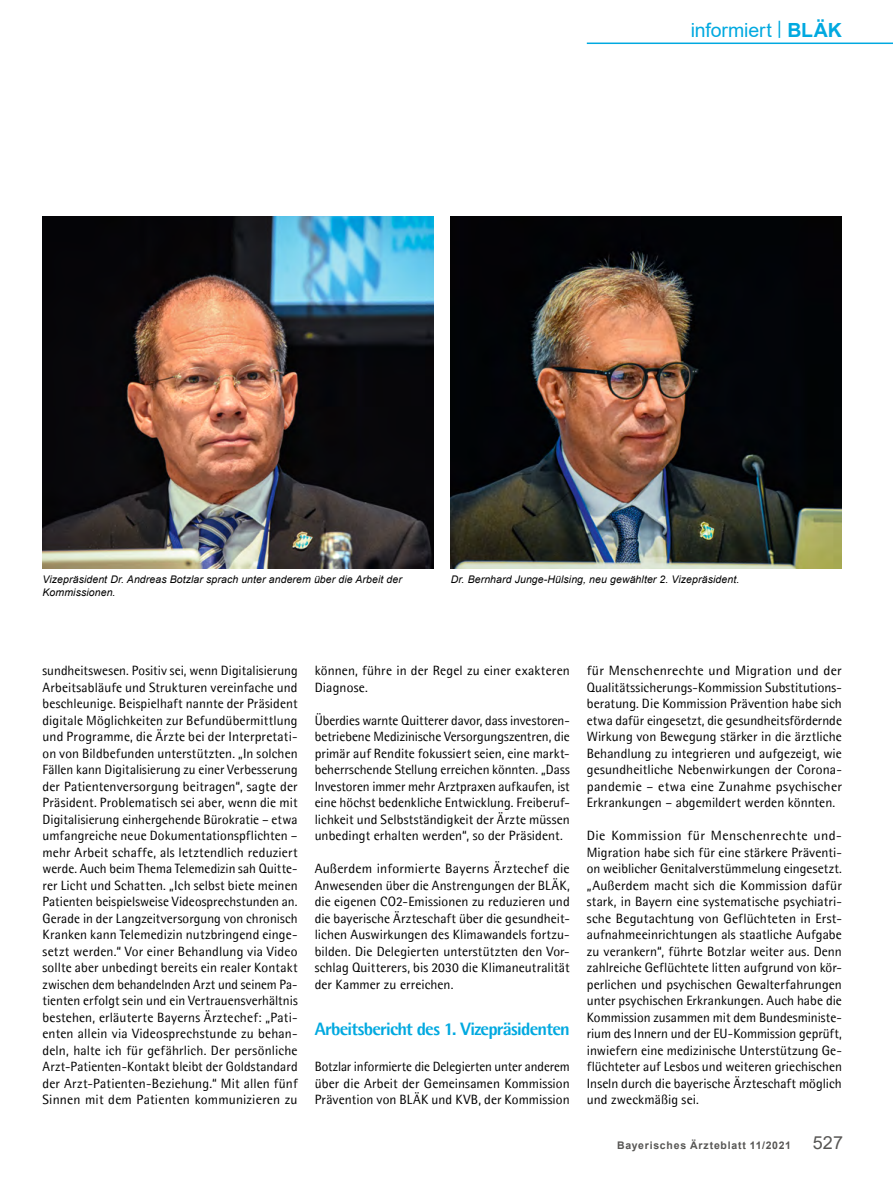
<style>
.page{position:relative;width:893px;height:1191px;background:#fff}
.page>*{position:absolute;margin:0;border:0;box-sizing:border-box;transform-origin:0 0}
.t1{font:19.5px "Arial";letter-spacing:-.005em;color:#00a9e0}
.t2{font:800 18px "Agfa Rotis Semisans";letter-spacing:-.04em;color:#00a9e0}
.t3{font:13.5px/16.5px "Agfa Rotis Semisans";letter-spacing:.005em;color:#000;text-align:justify}
.t4{font:italic 10.5px/13.5px "Arial";letter-spacing:.01em;color:#000}
.t5{font:700 10.5px "Arial";letter-spacing:.07em;color:#575654}
.s1{font-weight:700}
.s2{font-weight:400;font-size:18px}
</style>
<div class="page">
<hr style="left:587px;top:43px;width:306px;height:1px;background:#00a9e0">
<img style="left:43px;top:216px;width:391px;height:352px">
<img style="left:451px;top:216px;width:391px;height:352px">
<h1 class="t1" style="left:691px;top:16px;width:153px">informiert <sup>|</sup> <span class="s1">BLÄK</span></h1>
<p class="t4" style="left:43px;top:572px;width:361px">Vizepräsident Dr. Andreas Botzlar sprach unter anderem über die Arbeit der<br>Kommissionen.</p>
<p class="t4" style="left:451px;top:572px;width:290px">Dr. Bernhard Junge-Hülsing, neu gewählter 2. Vizepräsident.</p>
<p class="t3" style="left:43px;top:662px;width:257px">sundheitswesen. Positiv sei, wenn Digitalisierung Arbeitsabläufe und Strukturen vereinfache und beschleunige. Beispielhaft nannte der Präsident digitale Möglichkeiten zur Befundübermittlung und Programme, die Ärzte bei der Interpretati&shy;on von Bildbefunden unterstützten. „In solchen Fällen kann Digitalisierung zu einer Verbesserung der Patientenversorgung beitragen“, sagte der Präsident. Problematisch sei aber, wenn die mit Digitalisierung einhergehende Bürokratie – etwa umfangreiche neue Dokumentationspflichten – mehr Arbeit schaffe, als letztendlich reduziert werde. Auch beim Thema Telemedizin sah Quitte&shy;rer Licht und Schatten. „Ich selbst biete meinen Patienten beispielsweise Videosprechstunden an.<br>Gerade in der Langzeitversorgung von chronisch Kranken kann Telemedizin nutzbringend einge&shy;setzt werden.“ Vor einer Behandlung via Video sollte aber unbedingt bereits ein realer Kontakt zwischen dem behandelnden Arzt und seinem Pa&shy;tienten erfolgt sein und ein Vertrauensverhältnis bestehen, erläuterte Bayerns Ärztechef: „Pati&shy;enten allein via Videosprechstunde zu behan&shy;deln, halte ich für gefährlich. Der persönliche Arzt-Patienten-Kontakt bleibt der Goldstandard der Arzt-Patienten-Beziehung.“ Mit allen fünf Sinnen mit dem Patienten kommunizieren zu</p>
<p class="t3" style="left:315px;top:662px;width:257px">können, führe in der Regel zu einer exakteren<br>Diagnose.</p>
<p class="t3" style="left:315px;top:711px;width:257px">Überdies warnte Quitterer davor, dass investoren&shy;betriebene Medizinische Versorgungszentren, die primär auf Rendite fokussiert seien, eine markt&shy;beherrschende Stellung erreichen könnten. „Dass Investoren immer mehr Arztpraxen aufkaufen, ist eine höchst bedenkliche Entwicklung. Freiberuf&shy;lichkeit und Selbstständigkeit der Ärzte müssen unbedingt erhalten werden“, so der Präsident.</p>
<p class="t3" style="left:315px;top:860px;width:257px">Außerdem informierte Bayerns Ärztechef die Anwesenden über die Anstrengungen der BLÄK, die eigenen CO2-Emissionen zu reduzieren und die bayerische Ärzteschaft über die gesundheit&shy;lichen Auswirkungen des Klimawandels fortzu&shy;bilden. Die Delegierten unterstützten den Vor&shy;schlag Quitterers, bis 2030 die Klimaneutralität der Kammer zu erreichen.</p>
<h2 class="t2" style="left:315px;top:1017px;width:257px">Arbeitsbericht des 1. Vizepräsidenten</h2>
<p class="t3" style="left:315px;top:1058px;width:257px">Botzlar informierte die Delegierten unter anderem über die Arbeit der Gemeinsamen Kommission Prävention von BLÄK und KVB, der Kommission</p>
<p class="t3" style="left:587px;top:662px;width:257px">für Menschenrechte und Migration und der Qualitätssicherungs-Kommission Substitutions&shy;beratung. Die Kommission Prävention habe sich etwa dafür eingesetzt, die gesundheitsfördernde Wirkung von Bewegung stärker in die ärztliche Behandlung zu integrieren und aufgezeigt, wie gesundheitliche Nebenwirkungen der Corona&shy;pandemie – etwa eine Zunahme psychischer Erkrankungen – abgemildert werden könnten.</p>
<p class="t3" style="left:587px;top:827px;width:257px">Die Kommission für Menschenrechte und-Migration habe sich für eine stärkere Präventi&shy;on weiblicher Genitalverstümmelung eingesetzt. „Außerdem macht sich die Kommission dafür stark, in Bayern eine systematische psychiatri&shy;sche Begutachtung von Geflüchteten in Erst&shy;aufnahmeeinrichtungen als staatliche Aufgabe zu verankern“, führte Botzlar weiter aus. Denn zahlreiche Geflüchtete litten aufgrund von kör&shy;perlichen und psychischen Gewalterfahrungen unter psychischen Erkrankungen. Auch habe die Kommission zusammen mit dem Bundesministe&shy;rium des Innern und der EU-Kommission geprüft, inwiefern eine medizinische Unterstützung Ge&shy;flüchteter auf Lesbos und weiteren griechischen Inseln durch die bayerische Ärzteschaft möglich und zweckmäßig sei.</p>
<p class="t5" style="left:617px;top:1137px;width:227px">Bayerisches Ärzteblatt 11/2021 <span class="s2">527</span></p>
</div>
